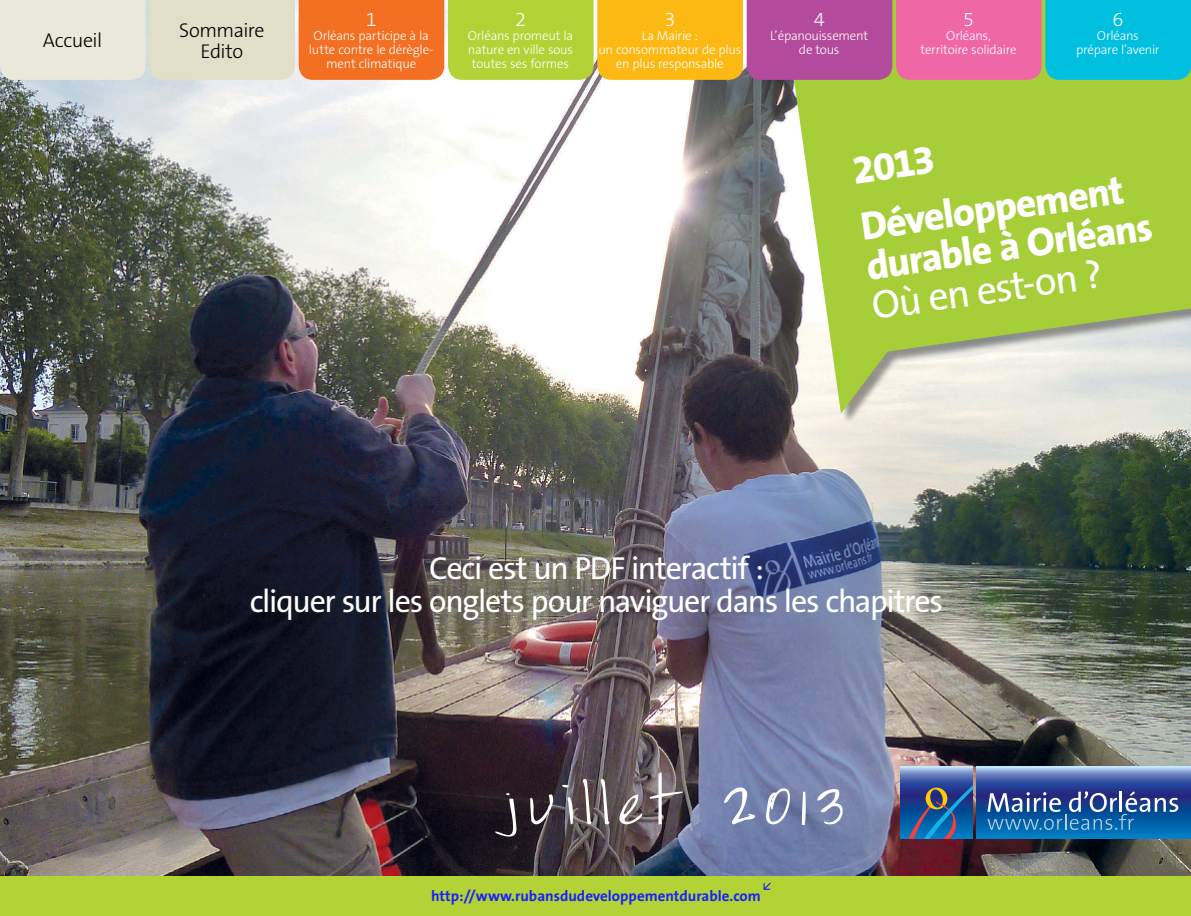
<style>
.page{position:relative;width:1191px;height:916px;background:#fff}
.page>*{position:absolute;margin:0;border:0;box-sizing:border-box;transform-origin:0 0}
.t1{font:52px "Throw My Hands Upinthe Air";letter-spacing:.12em;color:#fff;scale:1.27 1}
.t2{font:800 40px/57px "The Sans B8";color:#fff}
.t3{font:40px "The Sans B5 Plain";color:#fff}
.t4{font:32px/33px "The Sans B5 Plain";letter-spacing:-.04em;color:#fff;text-align:center}
.t5{font:300 20px/21px "The Sans B3";letter-spacing:-.025em;color:#000;text-align:center}
.t6{font:300 20px "The Sans B3";color:#fff}
.t7{font:700 15px "The Sans B7";color:#1922fb}
.t8{font:300 13px/14px "The Sans B3";letter-spacing:-.02em;color:#fff;text-align:center}
</style>
<div class="page">
<img style="left:1px;top:80px;width:1190px;height:796px">
<div style="left:746px;top:0;width:445px;height:425px;background:#000;opacity:.4"></div>
<svg style="left:783px;top:80px;width:408px;height:333px;background:#b4d064"></svg>
<svg style="left:900px;top:766px;width:72px;height:72px"></svg>
<svg style="left:905px;top:770px;width:67px;height:68px;background:#345f9a"></svg>
<svg style="left:976px;top:766px;width:215px;height:72px;background:#3e6fb4"></svg>
<svg style="left:987px;top:791px;width:191px;height:39px;background:#3b6caa"></svg>
<svg style="left:0;top:0;width:1191px;height:80px;background:#c2a786"></svg>
<div style="left:0;top:876px;width:1191px;height:40px;background:#b3d235"></div>
<svg style="left:763px;top:882px;width:8px;height:7px"></svg>
<h3 class="t5" style="left:43px;top:31px;width:61px">Accueil</h3>
<h3 class="t5" style="left:179px;top:20px;width:87px">Sommaire<br>Edito</h3>
<h3 class="t6" style="left:366px;top:9px;width:12px">1</h3>
<p class="t8" style="left:309px;top:29px;width:126px">Orléans participe à la lutte contre le dérègle&shy;ment climatique</p>
<h3 class="t6" style="left:515px;top:9px;width:12px">2</h3>
<p class="t8" style="left:468px;top:29px;width:107px;text-align:justify">Orléans promeut la nature en ville sous toutes ses formes</p>
<h3 class="t6" style="left:664px;top:9px;width:12px">3</h3>
<p class="t8" style="left:598px;top:29px;width:144px">La Mairie :<br>un consommateur de plus en plus responsable</p>
<h3 class="t6" style="left:813px;top:9px;width:12px">4</h3>
<p class="t8" style="left:770px;top:29px;width:100px">L’épanouissement de tous</p>
<h3 class="t6" style="left:963px;top:9px;width:12px">5</h3>
<p class="t8" style="left:920px;top:29px;width:98px">Orléans,<br>territoire solidaire</p>
<h3 class="t6" style="left:1112px;top:9px;width:12px">6</h3>
<p class="t8" style="left:1076px;top:29px;width:85px">Orléans prépare l’avenir</p>
<h2 class="t2" style="left:849px;top:143px;width:272px;rotate:-8deg">2013<br>Développement</h2>
<h2 class="t2" style="left:862px;top:239px;width:294px;rotate:-8deg">durable à Orléans</h2>
<h2 class="t3" style="left:869px;top:285px;width:234px;rotate:-8deg">Où en est-on ?</h2>
<h3 class="t4" style="left:250px;top:552px;width:695px">Ceci est un PDF interactif :<br>cliquer sur les onglets pour naviguer dans les chapitres</h3>
<h1 class="t1" style="left:503px;top:775px;width:270px">juillet 2013</h1>
<p class="t7" style="left:431px;top:888px;width:331px">http://www.rubansdudeveloppementdurable.com</p>
</div>
